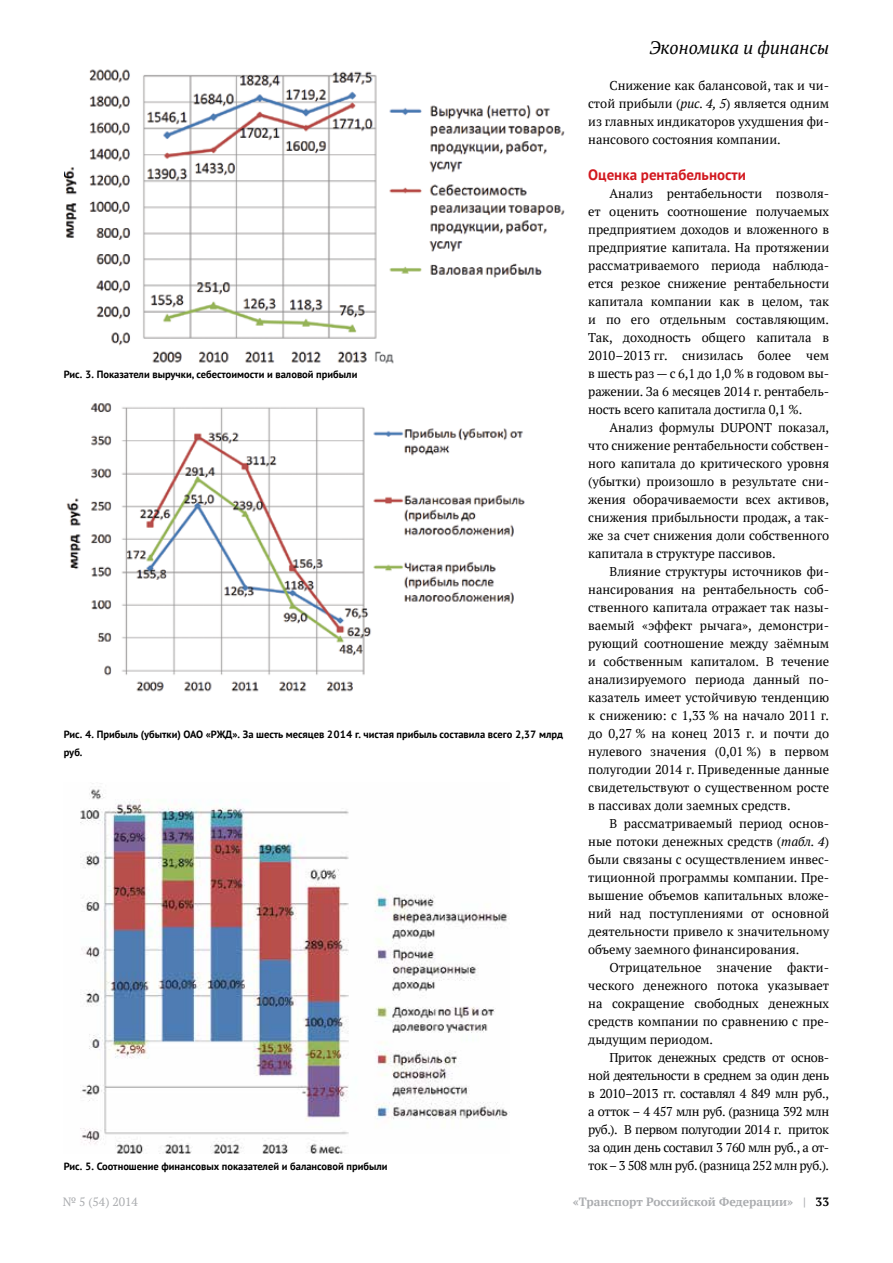
<style>
.page{position:relative;width:893px;height:1263px;background:#fff}
.page>*{position:absolute;margin:0;border:0;box-sizing:border-box;transform-origin:0 0}
.t1{font:italic 18px "PT Serif";color:#000}
.t2{font:700 15px "PT Sans";color:#d2181f}
.t3{font:12.75px/18px "PT Serif";color:#000;text-align:justify}
.t4{font:700 12px "PT Serif";color:#abadb0}
.t5{font:12px "PT Serif";color:#abadb0}
.t6{font:700 10.5px/18px "PT Sans";color:#000}
.s1{font-style:italic}
.s2{color:#000}
</style>
<div class="page">
<img style="left:66px;top:403px;width:459px;height:289px">
<img style="left:80px;top:783px;width:429px;height:370px">
<img style="left:64px;top:69px;width:501px;height:295px">
<p class="t6" style="left:64px;top:365px;width:295px">Рис. 3. Показатели выручки, себестоимости и валовой прибыли</p>
<p class="t6" style="left:64px;top:725px;width:501px">Рис. 4. Прибыль (убытки) ОАО «РЖД». За шесть месяцев 2014 г. чистая прибыль составила всего 2,37 млрд руб.</p>
<p class="t6" style="left:64px;top:1157px;width:325px">Рис. 5. Соотношение финансовых показателей и балансовой прибыли</p>
<h1 class="t1" style="left:649px;top:36px;width:181px">Экономика и финансы</h1>
<p class="t3" style="left:588px;top:76px;width:242px;text-indent:21px">Снижение как балансовой, так и чи&shy;стой прибыли (<span class="s1">рис. 4, 5</span>) является одним из главных индикаторов ухудшения фи&shy;нансового состояния компании.</p>
<p class="t2" style="left:588px;top:165px;width:159px">Оценка рентабельности</p>
<p class="t3" style="left:588px;top:184px;width:242px;text-indent:21px">Анализ рентабельности позволя&shy;ет оценить соотношение получаемых предприятием доходов и вложенного в предприятие капитала. На протяжении рассматриваемого периода наблюда&shy;ется резкое снижение рентабельности капитала компании как в целом, так и по его отдельным составляющим.<br>Так, доходность общего капитала в 2010–2013 гг. снизилась более чем в шесть раз — с 6,1 до 1,0 % в годовом вы&shy;ражении. За 6 месяцев 2014 г. рентабель&shy;ность всего капитала достигла 0,1 %.</p>
<p class="t3" style="left:588px;top:418px;width:242px;text-indent:21px">Анализ формулы DUPONT показал, что снижение рентабельности собствен&shy;ного капитала до критического уровня (убытки) произошло в результате сни&shy;жения оборачиваемости всех активов, снижения прибыльности продаж, а так&shy;же за счет снижения доли собственного капитала в структуре пассивов.</p>
<p class="t3" style="left:588px;top:562px;width:242px;text-indent:21px">Влияние структуры источников фи&shy;нансирования на рентабельность соб&shy;ственного капитала отражает так назы&shy;ваемый «эффект рычага», демонстри&shy;рующий соотношение между заёмным и собственным капиталом. В течение анализируемого периода данный по&shy;казатель имеет устойчивую тенденцию к снижению: с 1,33 % на начало 2011 г. до 0,27 % на конец 2013 г. и почти до нулевого значения (0,01 %) в первом полугодии 2014 г. Приведенные данные свидетельствуют о существенном росте в пассивах доли заемных средств.</p>
<p class="t3" style="left:588px;top:814px;width:242px;text-indent:21px">В рассматриваемый период основ&shy;ные потоки денежных средств (<span class="s1">табл. 4</span>) были связаны с осуществлением инвес&shy;тиционной программы компании. Пре&shy;вышение объемов капитальных вложе&shy;ний над поступлениями от основной деятельности привело к значительному объему заемного финансирования.</p>
<p class="t3" style="left:588px;top:958px;width:242px;text-indent:21px">Отрицательное значение факти&shy;ческого денежного потока указывает на сокращение свободных денежных средств компании по сравнению с пре&shy;дыдущим периодом.</p>
<p class="t3" style="left:588px;top:1048px;width:242px;text-indent:21px">Приток денежных средств от основ&shy;ной деятельности в среднем за один день в 2010–2013 гг. составлял 4 849 млн руб., а отток – 4 457 млн руб. (разница 392 млн руб.). В первом полугодии 2014 г. приток за один день составил 3 760 млн руб., а от&shy;ток – 3 508 млн руб. (разница 252 млн руб.).</p>
<p class="t5" style="left:63px;top:1194px;width:77px">№ 5 (54) 2014</p>
<p class="t4" style="left:573px;top:1194px;width:258px">«Транспорт Российской Федерации» | <span class="s2">33</span></p>
</div>
